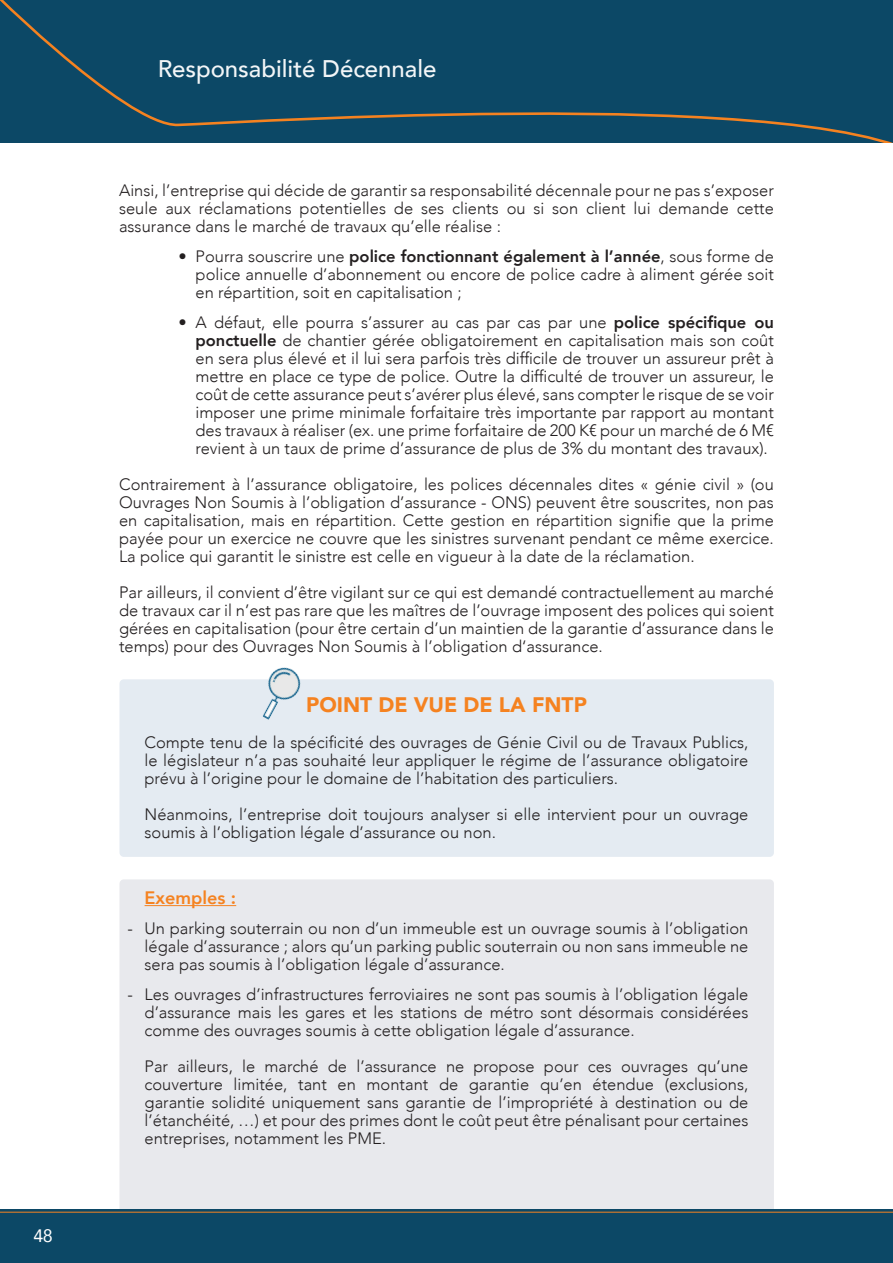
<style>
.page{position:relative;width:893px;height:1263px;background:#fff}
.page>*{position:absolute;margin:0;border:0;box-sizing:border-box;transform-origin:0 0}
.t1{font:500 24px "Avenir";color:#fff}
.t2{font:900 21px "Avenir";color:#f58220}
.t3{font:800 18px "Avenir";color:#f58220}
.t4{font:18px "Avenir";color:#fff}
.t5{font:300 16.5px/18px "Avenir";color:#231f20;text-align:justify}
.s1{font-weight:800}
</style>
<div class="page">
<div style="left:0;top:0;width:892px;height:142px;background:#0c4866"></div>
<svg style="left:892px;top:0;width:1px;height:142px"></svg>
<div style="left:0;top:1209px;width:893px;height:54px;background:#0c4866"></div>
<hr style="left:0;top:1212px;width:893px;height:1px;background:#f58220">
<div style="left:119px;top:679px;width:655px;height:178px;background:#e4ebf2;border-radius:4px"></div>
<div style="left:119px;top:879px;width:655px;height:330px;background:#e8e9ed"></div>
<hr style="left:145px;top:905px;width:91px;height:1px;background:#f58220">
<img style="left:263px;top:667px;width:38px;height:53px">
<p class="t4" style="left:33px;top:1221px;width:21px">48</p>
<h1 class="t1" style="left:157px;top:48px;width:281px">Responsabilité Décennale</h1>
<p class="t5" style="left:119px;top:181px;width:656px">Ainsi, l’entreprise qui décide de garantir sa responsabilité décennale pour ne pas s’exposer seule aux réclamations potentielles de ses clients ou si son client lui demande cette assurance dans le marché de travaux qu’elle réalise :</p>
<p class="t5" style="left:196px;top:247px;width:580px;text-indent:-17px">• Pourra souscrire une <span class="s1">police fonctionnant également à l’année</span>, sous forme de police annuelle d’abonnement ou encore de police cadre à aliment gérée soit en répartition, soit en capitalisation ;</p>
<p class="t5" style="left:196px;top:313px;width:580px;text-indent:-17px">• A défaut, elle pourra s’assurer au cas par cas par une <span class="s1">police spécifique ou ponctuelle</span> de chantier gérée obligatoirement en capitalisation mais son coût en sera plus élevé et il lui sera parfois très difficile de trouver un assureur prêt à mettre en place ce type de police. Outre la difficulté de trouver un assureur, le coût de cette assurance peut s’avérer plus élevé, sans compter le risque de se voir imposer une prime minimale forfaitaire très importante par rapport au montant des travaux à réaliser (ex. une prime forfaitaire de 200 K€ pour un marché de 6 M€ revient à un taux de prime d’assurance de plus de 3% du montant des travaux).</p>
<p class="t5" style="left:119px;top:476px;width:656px">Contrairement à l’assurance obligatoire, les polices décennales dites « génie civil » (ou Ouvrages Non Soumis à l’obligation d’assurance - ONS) peuvent être souscrites, non pas en capitalisation, mais en répartition. Cette gestion en répartition signifie que la prime payée pour un exercice ne couvre que les sinistres survenant pendant ce même exercice.<br>La police qui garantit le sinistre est celle en vigueur à la date de la réclamation.</p>
<p class="t5" style="left:119px;top:584px;width:656px">Par ailleurs, il convient d’être vigilant sur ce qui est demandé contractuellement au marché de travaux car il n’est pas rare que les maîtres de l’ouvrage imposent des polices qui soient gérées en capitalisation (pour être certain d’un maintien de la garantie d’assurance dans le temps) pour des Ouvrages Non Soumis à l’obligation d‘assurance.</p>
<p class="t2" style="left:306px;top:687px;width:282px">POINT DE VUE DE LA FNTP</p>
<p class="t5" style="left:145px;top:733px;width:605px">Compte tenu de la spécificité des ouvrages de Génie Civil ou de Travaux Publics, le législateur n’a pas souhaité leur appliquer le régime de l’assurance obligatoire prévu à l’origine pour le domaine de l’habitation des particuliers.</p>
<p class="t5" style="left:145px;top:805px;width:605px">Néanmoins, l’entreprise doit toujours analyser si elle intervient pour un ouvrage soumis à l’obligation légale d’assurance ou non.</p>
<p class="t3" style="left:145px;top:884px;width:93px">Exemples :</p>
<p class="t5" style="left:145px;top:919px;width:605px;text-indent:-17px">- Un parking souterrain ou non d’un immeuble est un ouvrage soumis à l’obligation légale d’assurance ; alors qu’un parking public souterrain ou non sans immeuble ne sera pas soumis à l’obligation légale d’assurance.</p>
<p class="t5" style="left:145px;top:985px;width:605px;text-indent:-17px">- Les ouvrages d’infrastructures ferroviaires ne sont pas soumis à l’obligation légale d’assurance mais les gares et les stations de métro sont désormais considérées comme des ouvrages soumis à cette obligation légale d’assurance.</p>
<p class="t5" style="left:145px;top:1057px;width:605px">Par ailleurs, le marché de l’assurance ne propose pour ces ouvrages qu’une couverture limitée, tant en montant de garantie qu’en étendue (exclusions, garantie solidité uniquement sans garantie de l’impropriété à destination ou de l’étanchéité, …) et pour des primes dont le coût peut être pénalisant pour certaines entreprises, notamment les PME.</p>
</div>
